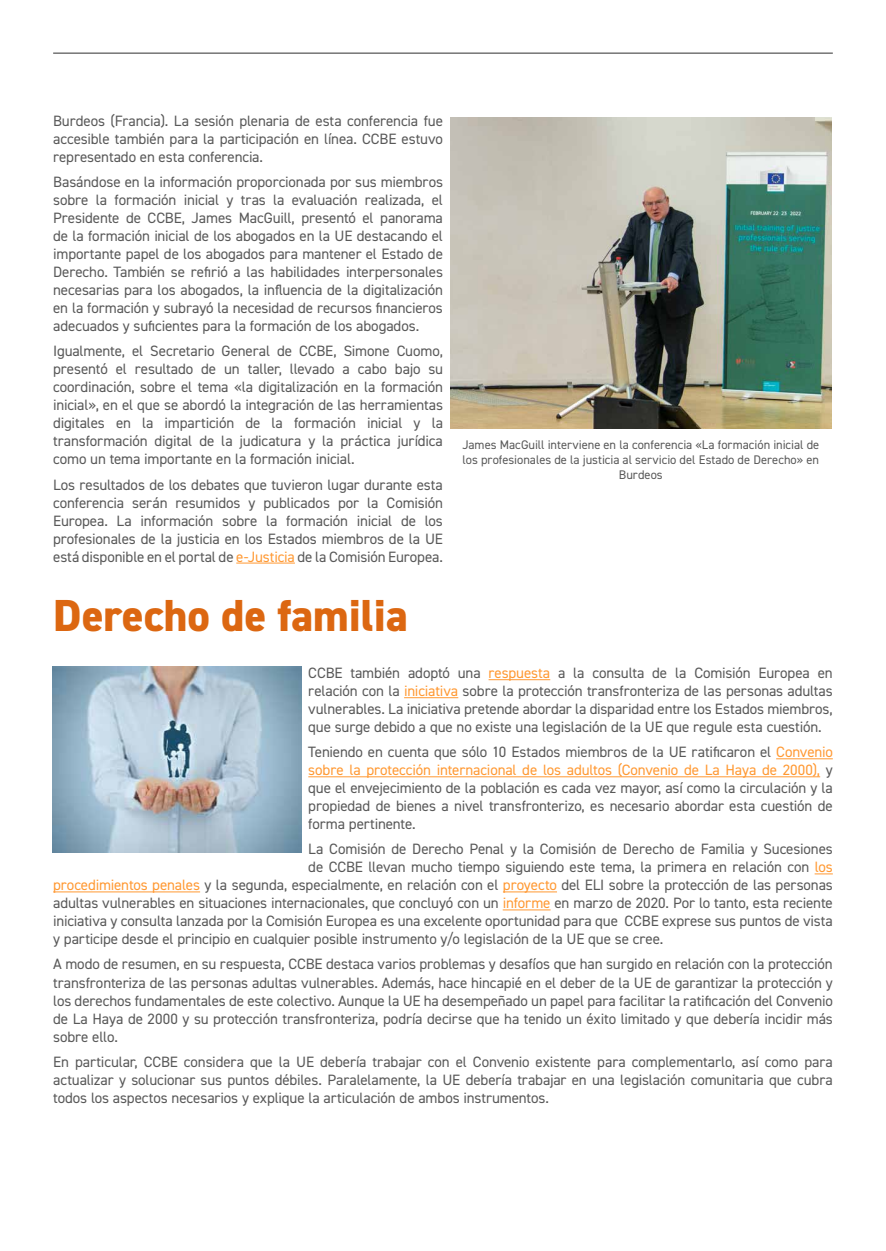
<style>
.page{position:relative;width:886px;height:1251px;background:#fff}
.page>*{position:absolute;margin:0;border:0;box-sizing:border-box;transform-origin:0 0}
.t1{font:800 45px "DIN2014";color:#dc6711}
.t2{font:15px/18px "DIN2014";letter-spacing:-.01em;color:#595959;text-align:justify}
.t3{font:12.5px/15px "DIN2014";color:#595959;text-align:center}
.s1{color:#f93}
</style>
<div class="page">
<img style="left:450px;top:117px;width:381px;height:311px">
<hr style="left:53px;top:53px;width:780px;height:1px;background:#595959">
<hr style="left:236px;top:563px;width:59px;height:1px;background:#f93">
<hr style="left:488px;top:679px;width:62px;height:1px;background:#f93">
<hr style="left:404px;top:697px;width:54px;height:1px;background:#f93">
<hr style="left:776px;top:758px;width:57px;height:1px;background:#f93">
<hr style="left:308px;top:776px;width:512px;height:1px;background:#f93">
<svg style="left:814px;top:873px;width:19px;height:1px"></svg>
<hr style="left:53px;top:891px;width:147px;height:1px;background:#f93">
<hr style="left:503px;top:891px;width:54px;height:1px;background:#f93">
<hr style="left:503px;top:909px;width:47px;height:1px;background:#f93">
<img style="left:53px;top:666px;width:248px;height:187px">
<p class="t2" style="left:53px;top:112px;width:391px">Burdeos (Francia). La sesión plenaria de esta conferencia fue accesible también para la participación en línea. CCBE estuvo representado en esta conferencia.</p>
<p class="t2" style="left:53px;top:173px;width:391px">Basándose en la información proporcionada por sus miembros sobre la formación inicial y tras la evaluación realizada, el Presidente de CCBE, James MacGuill, presentó el panorama de la formación inicial de los abogados en la UE destacando el importante papel de los abogados para mantener el Estado de Derecho. También se refirió a las habilidades interpersonales necesarias para los abogados, la influencia de la digitalización en la formación y subrayó la necesidad de recursos financieros adecuados y suficientes para la formación de los abogados.</p>
<p class="t2" style="left:53px;top:342px;width:391px">Igualmente, el Secretario General de CCBE, Simone Cuomo, presentó el resultado de un taller, llevado a cabo bajo su coordinación, sobre el tema «la digitalización en la formación inicial», en el que se abordó la integración de las herramientas digitales en la impartición de la formación inicial y la transformación digital de la judicatura y la práctica jurídica como un tema importante en la formación inicial.</p>
<p class="t2" style="left:53px;top:475px;width:391px">Los resultados de los debates que tuvieron lugar durante esta conferencia serán resumidos y publicados por la Comisión Europea. La información sobre la formación inicial de los profesionales de la justicia en los Estados miembros de la UE está disponible en el portal de <span class="s1">e-Justicia</span> de la Comisión Europea.</p>
<h1 class="t1" style="left:53px;top:586px;width:356px">Derecho de familia</h1>
<p class="t2" style="left:308px;top:664px;width:526px">CCBE también adoptó una <span class="s1">respuesta</span> a la consulta de la Comisión Europea en relación con la <span class="s1">iniciativa</span> sobre la protección transfronteriza de las personas adultas vulnerables. La iniciativa pretende abordar la disparidad entre los Estados miembros, que surge debido a que no existe una legislación de la UE que regule esta cuestión.</p>
<p class="t2" style="left:308px;top:743px;width:526px">Teniendo en cuenta que sólo 10 Estados miembros de la UE ratificaron el <span class="s1">Convenio sobre la protección internacional de los adultos (Convenio de La Haya de 2000),</span> y que el envejecimiento de la población es cada vez mayor, así como la circulación y la propiedad de bienes a nivel transfronterizo, es necesario abordar esta cuestión de forma pertinente.</p>
<p class="t2" style="left:308px;top:840px;width:526px">La Comisión de Derecho Penal y la Comisión de Derecho de Familia y Sucesiones</p>
<p class="t2" style="left:308px;top:858px;width:526px">de CCBE llevan mucho tiempo siguiendo este tema, la primera en relación con <span class="s1">los</span></p>
<p class="t2" style="left:53px;top:876px;width:781px"><span class="s1">procedimientos penales</span> y la segunda, especialmente, en relación con el <span class="s1">proyecto</span> del ELI sobre la protección de las personas</p>
<p class="t2" style="left:53px;top:894px;width:781px">adultas vulnerables en situaciones internacionales, que concluyó con un <span class="s1">informe</span> en marzo de 2020. Por lo tanto, esta reciente</p>
<p class="t2" style="left:53px;top:912px;width:781px">iniciativa y consulta lanzada por la Comisión Europea es una excelente oportunidad para que CCBE exprese sus puntos de vista</p>
<p class="t2" style="left:53px;top:930px;width:612px">y participe desde el principio en cualquier posible instrumento y/o legislación de la UE que se cree.</p>
<p class="t2" style="left:53px;top:955px;width:781px">A modo de resumen, en su respuesta, CCBE destaca varios problemas y desafíos que han surgido en relación con la protección transfronteriza de las personas adultas vulnerables. Además, hace hincapié en el deber de la UE de garantizar la protección y los derechos fundamentales de este colectivo. Aunque la UE ha desempeñado un papel para facilitar la ratificación del Convenio de La Haya de 2000 y su protección transfronteriza, podría decirse que ha tenido un éxito limitado y que debería incidir más sobre ello.</p>
<p class="t2" style="left:53px;top:1052px;width:781px">En particular, CCBE considera que la UE debería trabajar con el Convenio existente para complementarlo, así como para actualizar y solucionar sus puntos débiles. Paralelamente, la UE debería trabajar en una legislación comunitaria que cubra todos los aspectos necesarios y explique la articulación de ambos instrumentos.</p>
<p class="t3" style="left:462px;top:437px;width:358px">James MacGuill interviene en la conferencia «La formación inicial de los profesionales de la justicia al servicio del Estado de Derecho» en<br>Burdeos</p>
</div>
